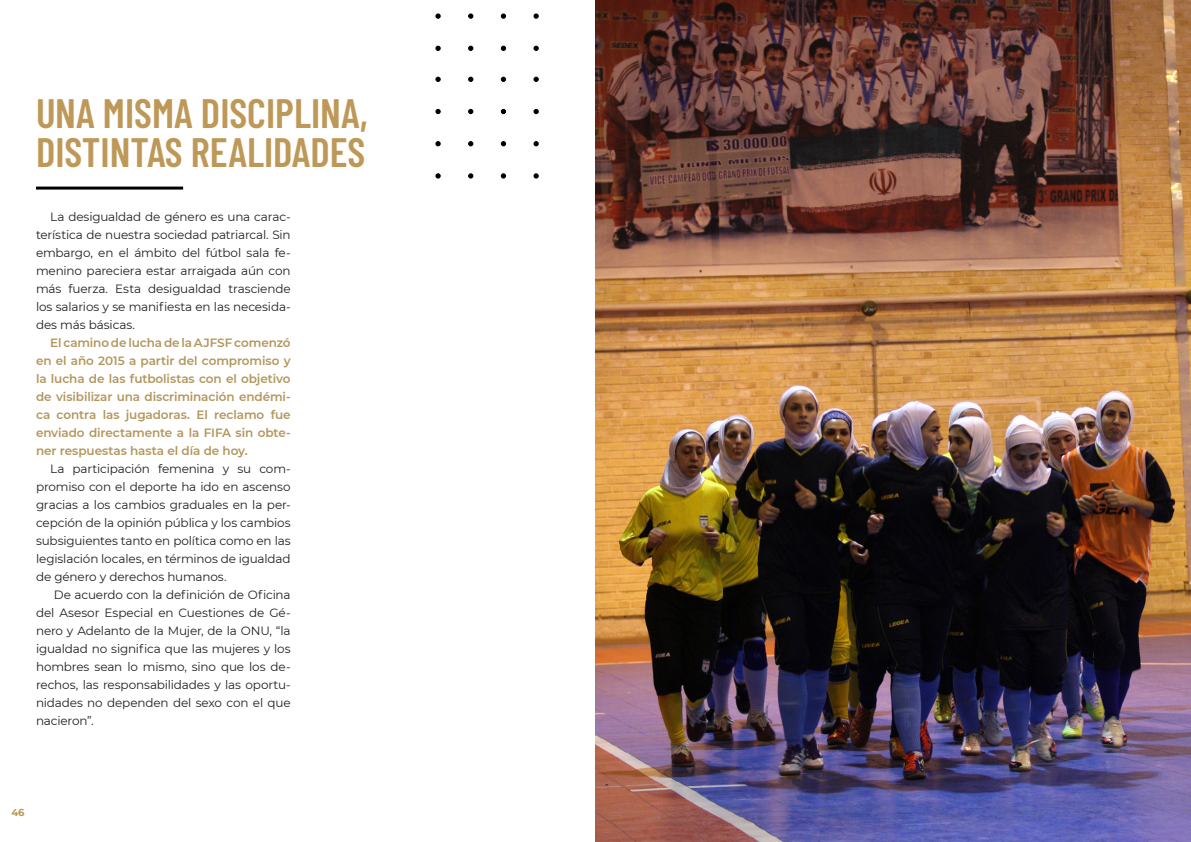
<style>
.page{position:relative;width:1191px;height:842px;background:#fff}
.page>*{position:absolute;margin:0;border:0;box-sizing:border-box;transform-origin:0 0}
.t1{font:600 41px "Barlow Condensed";color:#be9857}
.t2{font:12px/18px "Montserrat";letter-spacing:-.01em;color:#231f20;text-align:justify}
.t3{font:600 12px/18px "Montserrat";letter-spacing:-.005em;color:#b3965c;text-align:justify}
.t4{font:700 10px "Montserrat";color:#bd9753}
</style>
<div class="page">
<hr style="left:36px;top:187px;width:147px;height:3px;background:#000">
<img style="left:595px;top:0;width:596px;height:841px">
<svg style="left:435px;top:77px;width:6px;height:5px"></svg>
<svg style="left:468px;top:77px;width:5px;height:5px"></svg>
<svg style="left:501px;top:77px;width:5px;height:5px"></svg>
<svg style="left:533px;top:77px;width:6px;height:5px"></svg>
<svg style="left:435px;top:109px;width:6px;height:5px"></svg>
<svg style="left:468px;top:109px;width:5px;height:5px"></svg>
<svg style="left:501px;top:109px;width:5px;height:5px"></svg>
<svg style="left:533px;top:109px;width:6px;height:5px"></svg>
<svg style="left:435px;top:141px;width:6px;height:5px"></svg>
<svg style="left:468px;top:141px;width:5px;height:5px"></svg>
<svg style="left:501px;top:141px;width:5px;height:5px"></svg>
<svg style="left:533px;top:141px;width:6px;height:5px"></svg>
<svg style="left:435px;top:173px;width:6px;height:6px"></svg>
<svg style="left:468px;top:173px;width:5px;height:6px"></svg>
<svg style="left:501px;top:173px;width:5px;height:6px"></svg>
<svg style="left:533px;top:173px;width:6px;height:6px"></svg>
<svg style="left:435px;top:13px;width:6px;height:6px"></svg>
<svg style="left:468px;top:13px;width:5px;height:6px"></svg>
<svg style="left:501px;top:13px;width:5px;height:6px"></svg>
<svg style="left:533px;top:13px;width:6px;height:6px"></svg>
<svg style="left:435px;top:46px;width:6px;height:5px"></svg>
<svg style="left:468px;top:46px;width:5px;height:5px"></svg>
<svg style="left:501px;top:46px;width:5px;height:5px"></svg>
<svg style="left:533px;top:46px;width:6px;height:5px"></svg>
<p class="t1" style="left:36px;top:84px;width:333px">UNA MISMA DISCIPLINA,</p>
<p class="t1" style="left:36px;top:123px;width:331px">DISTINTAS REALIDADES</p>
<p class="t2" style="left:36px;top:207px;width:256px;text-indent:14px">La desigualdad de género es una carac&shy;terística de nuestra sociedad patriarcal. Sin embargo, en el ámbito del fútbol sala fe&shy;menino pareciera estar arraigada aún con más fuerza. Esta desigualdad trasciende los salarios y se manifiesta en las necesida&shy;des más básicas.</p>
<p class="t3" style="left:36px;top:333px;width:256px;text-indent:14px">El camino de lucha de la AJFSF comenzó en el año 2015 a partir del compromiso y la lucha de las futbolistas con el objetivo de visibilizar una discriminación endémi&shy;ca contra las jugadoras. El reclamo fue enviado directamente a la FIFA sin obte&shy;ner respuestas hasta el día de hoy.</p>
<p class="t2" style="left:36px;top:459px;width:256px;text-indent:14px">La participación femenina y su com&shy;promiso con el deporte ha ido en ascenso gracias a los cambios graduales en la per&shy;cepción de la opinión pública y los cambios subsiguientes tanto en política como en las legislación locales, en términos de igualdad de género y derechos humanos.</p>
<p class="t2" style="left:36px;top:585px;width:256px;text-indent:18px">De acuerdo con la definición de Oficina del Asesor Especial en Cuestiones de Gé&shy;nero y Adelanto de la Mujer, de la ONU, “la igualdad no significa que las mujeres y los hombres sean lo mismo, sino que los de&shy;rechos, las responsabilidades y las oportu&shy;nidades no dependen del sexo con el que nacieron”.</p>
<p class="t4" style="left:11px;top:805px;width:15px">46</p>
</div>
